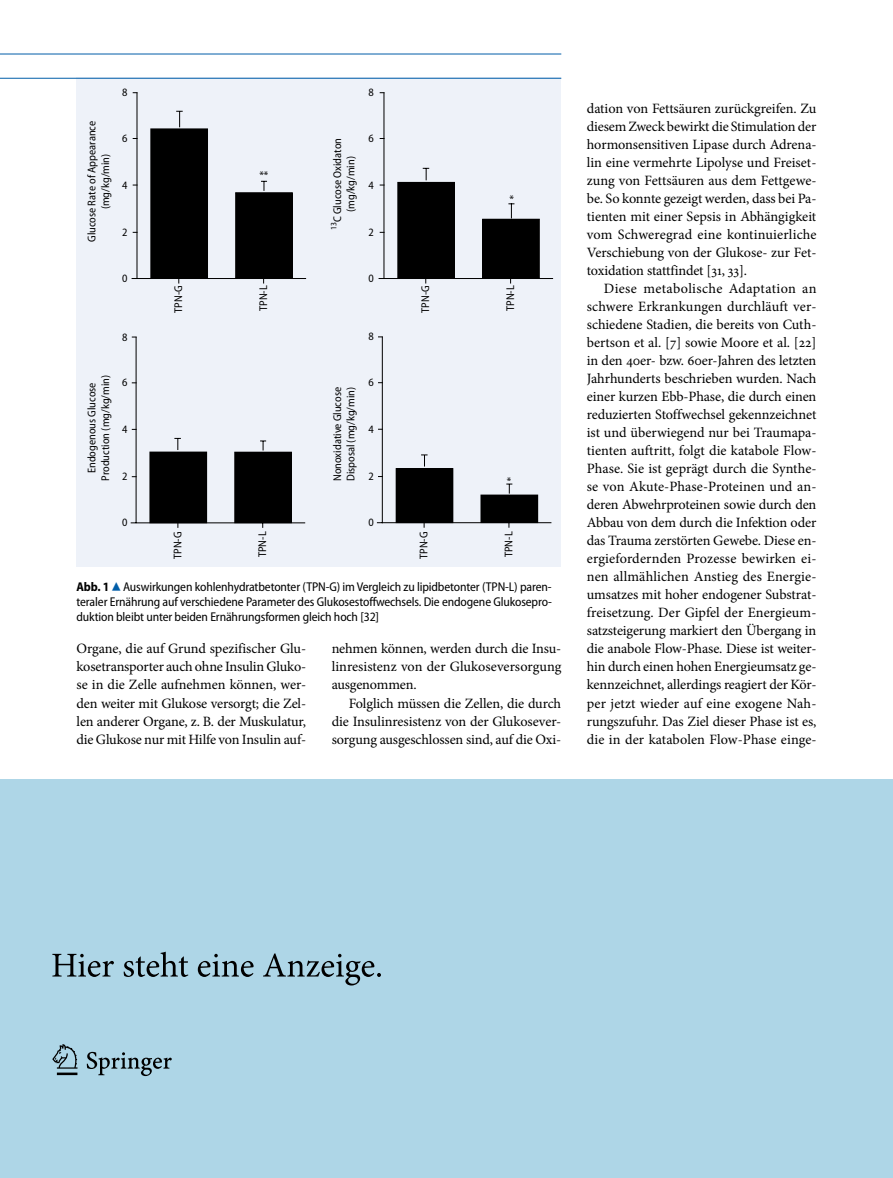
<style>
.page{position:relative;width:893px;height:1178px;background:#fff}
.page>*{position:absolute;margin:0;border:0;box-sizing:border-box;transform-origin:0 0}
._010_fliesstext_mit{font:14.25px/18px "Minion Pro";letter-spacing:-.01em;color:#000;text-align:justify}
._024_abb_legende{font:semi-condensed 12.75px/15px "Myriad Pro";letter-spacing:-.01em;color:#000;text-align:justify}
.t1{font:semi-condensed 11.25px/13.5px "Myriad Pro";color:#000;text-align:center}
.s1{font-weight:700}
.s2{font-family:"S Buttons";font-stretch:normal;font-size:14.25px;color:#005da8}
</style>
<div class="page">
<div style="left:77px;top:78px;width:484px;height:489px;background:#eef2f9"></div>
<svg style="left:130px;top:92px;width:176px;height:432px"></svg>
<svg style="left:131px;top:336px;width:246px;height:192px"></svg>
<svg style="left:377px;top:278px;width:177px;height:250px"></svg>
<svg style="left:379px;top:92px;width:161px;height:192px"></svg>
<div style="left:0;top:779px;width:893px;height:399px;background:#aed6e7"></div>
<svg style="left:52px;top:952px;width:329px;height:33px"></svg>
<svg style="left:52px;top:1044px;width:120px;height:32px"></svg>
<hr style="left:0;top:54px;width:561px;height:1px;background:#005da8">
<hr style="left:0;top:78px;width:561px;height:1px;background:#005da8">
<p class="t1" style="left:85px;top:242px;width:122px;rotate:-90deg">Glucose Rate of Appearance (mg/kg/min)</p>
<p class="t1" style="left:122px;top:86px;width:7px">8</p>
<p class="t1" style="left:122px;top:132px;width:7px">6</p>
<p class="t1" style="left:122px;top:178px;width:7px">4</p>
<p class="t1" style="left:122px;top:226px;width:7px">2</p>
<p class="t1" style="left:122px;top:272px;width:7px">0</p>
<p class="t1" style="left:122px;top:330px;width:7px">8</p>
<p class="t1" style="left:85px;top:481px;width:107px;rotate:-90deg">Endogenous Glucose<br>Production (mg/kg/min)</p>
<p class="t1" style="left:122px;top:376px;width:7px">6</p>
<p class="t1" style="left:122px;top:423px;width:7px">4</p>
<p class="t1" style="left:122px;top:470px;width:7px">2</p>
<p class="t1" style="left:122px;top:516px;width:7px">0</p>
<p class="t1" style="left:259px;top:169px;width:11px">**</p>
<p class="t1" style="left:331px;top:230px;width:94px;rotate:-90deg"><sup>13</sup>C Glucose Oxidaton (mg/kg/min)</p>
<p class="t1" style="left:368px;top:86px;width:7px">8</p>
<p class="t1" style="left:368px;top:132px;width:7px">6</p>
<p class="t1" style="left:368px;top:178px;width:7px">4</p>
<p class="t1" style="left:368px;top:226px;width:7px">2</p>
<p class="t1" style="left:368px;top:272px;width:7px">0</p>
<p class="t1" style="left:509px;top:193px;width:6px">*</p>
<p class="t1" style="left:172px;top:313px;width:29px;rotate:-90deg">TPN-G</p>
<p class="t1" style="left:257px;top:311px;width:27px;rotate:-90deg">TPN-L</p>
<p class="t1" style="left:419px;top:313px;width:29px;rotate:-90deg">TPN-G</p>
<p class="t1" style="left:504px;top:311px;width:27px;rotate:-90deg">TPN-L</p>
<p class="t1" style="left:331px;top:481px;width:96px;text-align:left;rotate:-90deg">Nonoxidative Glucose<br>Disposal (mg/kg/min)</p>
<p class="t1" style="left:368px;top:330px;width:7px">8</p>
<p class="t1" style="left:368px;top:376px;width:7px">6</p>
<p class="t1" style="left:368px;top:422px;width:7px">4</p>
<p class="t1" style="left:368px;top:470px;width:7px">2</p>
<p class="t1" style="left:368px;top:516px;width:7px">0</p>
<p class="t1" style="left:507px;top:474px;width:6px">*</p>
<p class="t1" style="left:171px;top:559px;width:29px;rotate:-90deg">TPN-G</p>
<p class="t1" style="left:256px;top:557px;width:27px;rotate:-90deg">TPN-L</p>
<p class="t1" style="left:417px;top:559px;width:29px;rotate:-90deg">TPN-G</p>
<p class="t1" style="left:502px;top:557px;width:27px;rotate:-90deg">TPN-L</p>
<p class="_024_abb_legende" style="left:77px;top:579px;width:477px"><span class="s1">Abb. 1</span><span class="s2">8</span>Auswirkungen kohlenhydratbetonter (TPN-G) im Vergleich zu lipidbetonter (TPN-L) paren&shy;teraler Ernährung auf verschiedene Parameter des Glukosestoffwechsels. Die endogene Glukosepro&shy;duktion bleibt unter beiden Ernährungsformen gleich hoch [32]</p>
<p class="_010_fliesstext_mit" style="left:77px;top:640px;width:231px">Organe, die auf Grund spezifischer Glu&shy;kosetransporter auch ohne Insulin Gluko&shy;se in die Zelle aufnehmen können, wer&shy;den weiter mit Glukose versorgt; die Zel&shy;len anderer Organe, z. B. der Muskulatur, die Glukose nur mit Hilfe von Insulin auf-</p>
<p class="_010_fliesstext_mit" style="left:332px;top:640px;width:231px">nehmen können, werden durch die Insu&shy;linresistenz von der Glukoseversorgung ausgenommen.</p>
<p class="_010_fliesstext_mit" style="left:332px;top:694px;width:231px;text-indent:17px">Folglich müssen die Zellen, die durch die Insulinresistenz von der Glukosever&shy;sorgung ausgeschlossen sind, auf die Oxi-</p>
<p class="_010_fliesstext_mit" style="left:587px;top:100px;width:231px">dation von Fettsäuren zurückgreifen. Zu diesem Zweck bewirkt die Stimulation der hormonsensitiven Lipase durch Adrena&shy;lin eine vermehrte Lipolyse und Freiset&shy;zung von Fettsäuren aus dem Fettgewe&shy;be. So konnte gezeigt werden, dass bei Pa&shy;tienten mit einer Sepsis in Abhängigkeit vom Schweregrad eine kontinuierliche Verschiebung von der Glukose- zur Fet&shy;toxidation stattfindet [31, 33].</p>
<p class="_010_fliesstext_mit" style="left:587px;top:280px;width:231px;text-indent:17px">Diese metabolische Adaptation an schwere Erkrankungen durchläuft ver&shy;schiedene Stadien, die bereits von Cuth&shy;bertson et al. [7] sowie Moore et al. [22] in den 40er- bzw. 60er-Jahren des letzten Jahrhunderts beschrieben wurden. Nach einer kurzen Ebb-Phase, die durch einen reduzierten Stoffwechsel gekennzeichnet ist und überwiegend nur bei Traumapa&shy;tienten auftritt, folgt die katabole Flow-Phase. Sie ist geprägt durch die Synthe&shy;se von Akute-Phase-Proteinen und an&shy;deren Abwehrproteinen sowie durch den Abbau von dem durch die Infektion oder das Trauma zerstörten Gewebe. Diese en&shy;ergiefordernden Prozesse bewirken ei&shy;nen allmählichen Anstieg des Energie&shy;umsatzes mit hoher endogener Substrat&shy;freisetzung. Der Gipfel der Energieum&shy;satzsteigerung markiert den Übergang in die anabole Flow-Phase. Diese ist weiter&shy;hin durch einen hohen Energieumsatz ge&shy;kennzeichnet, allerdings reagiert der Kör&shy;per jetzt wieder auf eine exogene Nah&shy;rungszufuhr. Das Ziel dieser Phase ist es, die in der katabolen Flow-Phase einge-</p>
</div>
